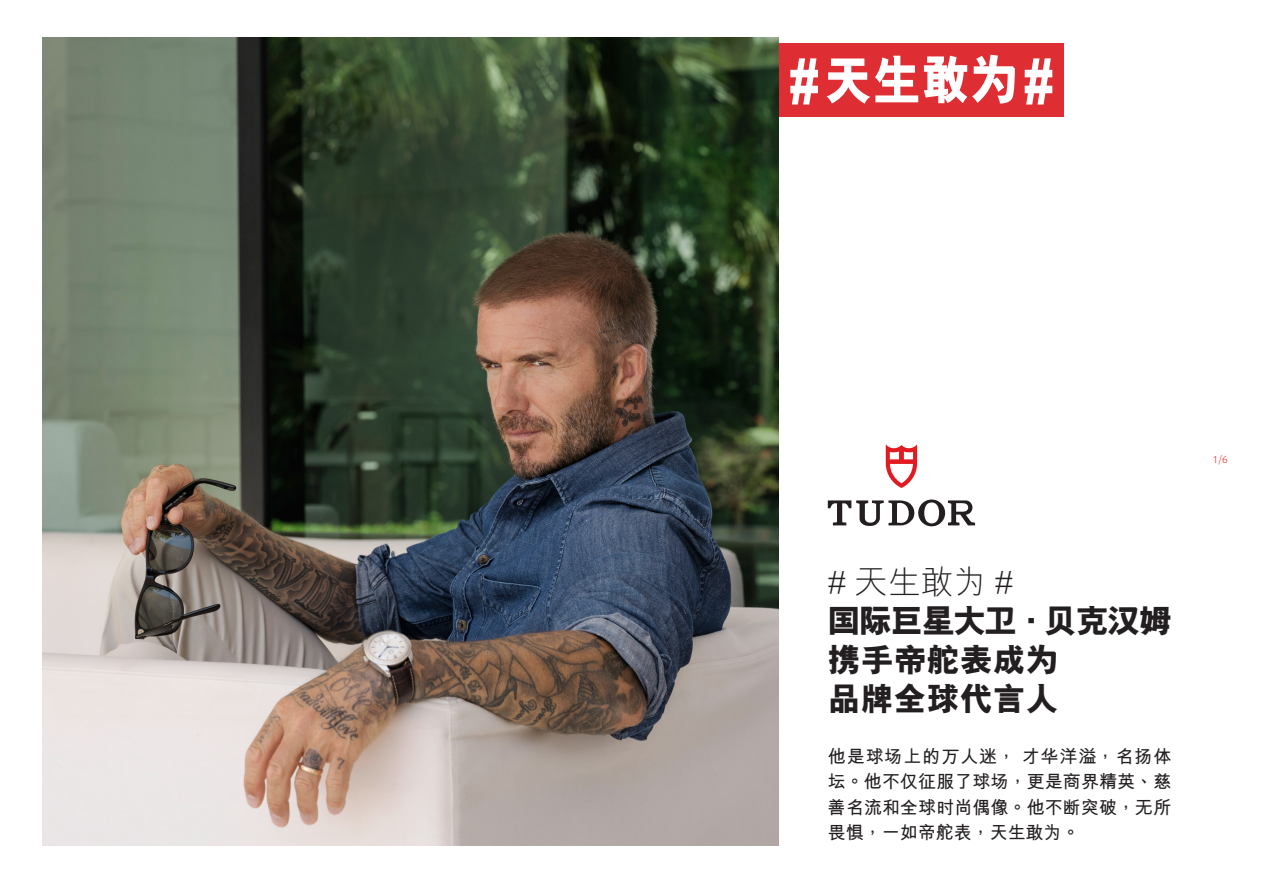
<style>
.page{position:relative;width:1263px;height:893px;background:#fff}
.page>*{position:absolute;margin:0;border:0;box-sizing:border-box;transform-origin:0 0}
.Manifesto{font:800 33px "M Hei HKS";color:#231f20}
.Manifesto-2{font:800 33px "M Hei HKS";letter-spacing:-.05em;color:#231f20}
.Manifesto-3{font:300 33px "M Hei HKS";color:#231f20}
.Manifesto-4{font:700 18px/25.5px "M Hei HKS";letter-spacing:.005em;color:#231f20;text-align:justify}
._2017_Pages{font:300 10.5px "Meta Pro";color:#e21a21}
</style>
<div class="page">
<svg style="left:886px;top:444px;width:31px;height:44px"></svg>
<svg style="left:828px;top:499px;width:147px;height:27px"></svg>
<div style="left:779px;top:43px;width:285px;height:74px;background:#df2d34"></div>
<svg style="left:790px;top:58px;width:28px;height:47px"></svg>
<svg style="left:826px;top:56px;width:92px;height:48px"></svg>
<svg style="left:924px;top:55px;width:91px;height:49px"></svg>
<svg style="left:1025px;top:58px;width:27px;height:47px"></svg>
<img style="left:43px;top:38px;width:736px;height:807px">
<p class="Manifesto-3" style="left:828px;top:559px;width:187px"># 天生敢為 #</p>
<p class="Manifesto-2" style="left:828px;top:599px;width:345px">國際巨星大衛．貝克漢姆</p>
<p class="Manifesto" style="left:828px;top:638px;width:232px">攜手帝舵表成為</p>
<p class="Manifesto" style="left:828px;top:677px;width:232px">品牌全球代言人</p>
<p class="Manifesto-4" style="left:828px;top:742px;width:345px">他是球場上的萬人迷， 才華洋溢，名揚體壇。他不僅征服了球場，更是商界精英、慈善名流和全球時尚偶像。他不斷突破，無所畏懼，一如帝舵表，天生敢為。</p>
<p class="_2017_Pages" style="left:1213px;top:451px;width:16px">1/6</p>
</div>
